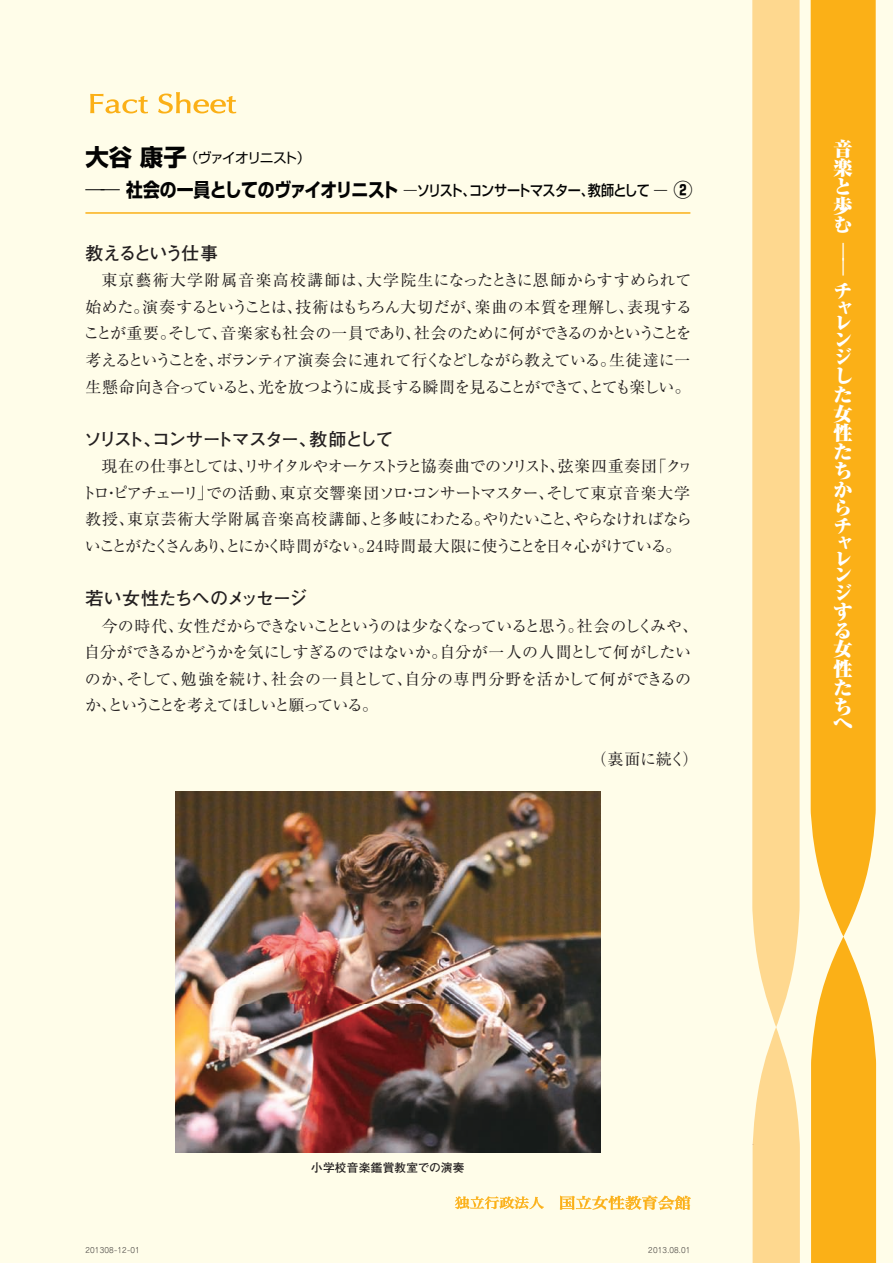
<style>
.page{position:relative;width:893px;height:1263px;background:#fffde9}
.page>*{position:absolute;margin:0;border:0;box-sizing:border-box;transform-origin:0 0}
.t1{font:900 19.2px/17.7px "Ryumin Pro";color:#fff}
.t2{font:300 19.2px/15.3px "Shin Go Pro";color:#fff}
.t3{font:700 18px "Futo Go B101 Pro";letter-spacing:-.105em;color:#231f20}
.t4{font:700 18px "Futo Go B101 Pro";letter-spacing:-.05em;color:#231f20}
.t5{font:15.9px/26.5px "Ryumin Pro";letter-spacing:-.05em;color:#231f20}
.t6{font:500 14.85px "Shin Go Pro";letter-spacing:-.055em;color:#030303;scale:.88 1}
.t7{font:13.8px "Shin Go Pro";letter-spacing:-.12em;color:#030303}
.t8{font:700 11.7px "Futo Go B101 Pro";letter-spacing:.02em;color:#231f20}
.t9{font:300 7.35px "Jun 101 Pro";letter-spacing:.02em;color:#231f20}
.s1{font-weight:700;font-size:23.4px}
.s2{font-weight:300;font-size:19.2px}
.s3{font-weight:700;font-size:19.2px}
.s4{font-weight:300}
</style>
<div class="page">
<svg style="left:753px;top:1027px;width:47px;height:236px"></svg>
<svg style="left:752px;top:0;width:48px;height:1027px;background:#fedc9a"></svg>
<svg style="left:811px;top:937px;width:65px;height:326px;background:#fbba34"></svg>
<div style="left:811px;top:0;width:65px;height:937px;background:#fbb017"></div>
<img style="left:175px;top:791px;width:425px;height:362px">
<svg style="left:455px;top:1196px;width:89px;height:13px"></svg>
<svg style="left:560px;top:1195px;width:131px;height:15px"></svg>
<svg style="left:90px;top:94px;width:58px;height:19px"></svg>
<svg style="left:158px;top:92px;width:78px;height:22px"></svg>
<hr style="left:85px;top:212px;width:605px;height:2px;background:#fbb017">
<p class="t7" style="left:85px;top:146px;width:227px"><span class="s1">大谷 康子</span>（ヴァイオリニスト）</p>
<p class="t6" style="left:85px;top:178px;width:692px"><span class="s2">――</span> <span class="s3">社会の一員としてのヴァイオリニスト</span> <span class="s4">―</span> ソリスト、コンサートマスター、教師として <span class="s4">―</span> <span class="s3">②</span></p>
<p class="t3" style="left:85px;top:238px;width:134px">教えるという仕事</p>
<p class="t5" style="left:84px;top:266px;width:610px;text-align:justify;text-indent:18px">東京藝術大学附属音楽高校講師は、大学院生になったときに恩師からすすめられて始めた。演奏するということは、技術はもちろん大切だが、楽曲の本質を理解し、表現することが重要。そして、音楽家も社会の一員であり、社会のために何ができるのかということを考えるということを、ボランティア演奏会に連れて行くなどしながら教えている。生徒達に一生懸命向き合っていると、光を放つように成長する瞬間を見ることができて、とても楽しい。</p>
<p class="t3" style="left:84px;top:424px;width:311px">ソリスト、コンサートマスター、教師として</p>
<p class="t5" style="left:81px;top:452px;width:613px;text-indent:20px">現在の仕事としては、リサイタルやオーケストラと協奏曲でのソリスト、弦楽四重奏団「クヮトロ・ピアチェーリ」での活動、東京交響楽団ソロ・コンサートマスター、そして東京音楽大学教授、東京芸術大学附属音楽高校講師、と多岐にわたる。やりたいこと、やらなければならいことがたくさんあり、とにかく時間がない。24時間最大限に使うことを日々心がけている。</p>
<p class="t4" style="left:85px;top:584px;width:224px">若い女性たちへのメッセージ</p>
<p class="t5" style="left:84px;top:611px;width:616px;text-indent:17px">今の時代、女性だからできないことというのは少なくなっていると思う。社会のしくみや、自分ができるかどうかを気にしすぎるのではないか。自分が一人の人間として何がしたいのか、そして、勉強を続け、社会の一員として、自分の専門分野を活かして何ができるのか、ということを考えてほしいと願っている。</p>
<p class="t5" style="left:591px;top:744px;width:109px">（裏面に続く）</p>
<p class="t1" style="left:834px;top:138px;width:21px;line-height:19.2px">音楽と歩む</p>
<p class="t2" style="left:838px;top:241px;width:7px">| |</p>
<p class="t1" style="left:834px;top:281px;width:20px">チャレンジした女性たちからチャレンジ</p>
<p class="t1" style="left:834px;top:600px;width:20px;line-height:19px">する女性たち</p>
<p class="t1" style="left:834px;top:712px;width:20px">へ</p>
<p class="t8" style="left:311px;top:1158px;width:155px">小学校音楽鑑賞教室での演奏</p>
<p class="t9" style="left:85px;top:1244px;width:56px">201308-12-01</p>
<p class="t9" style="left:648px;top:1244px;width:44px">2013.08.01</p>
</div>
